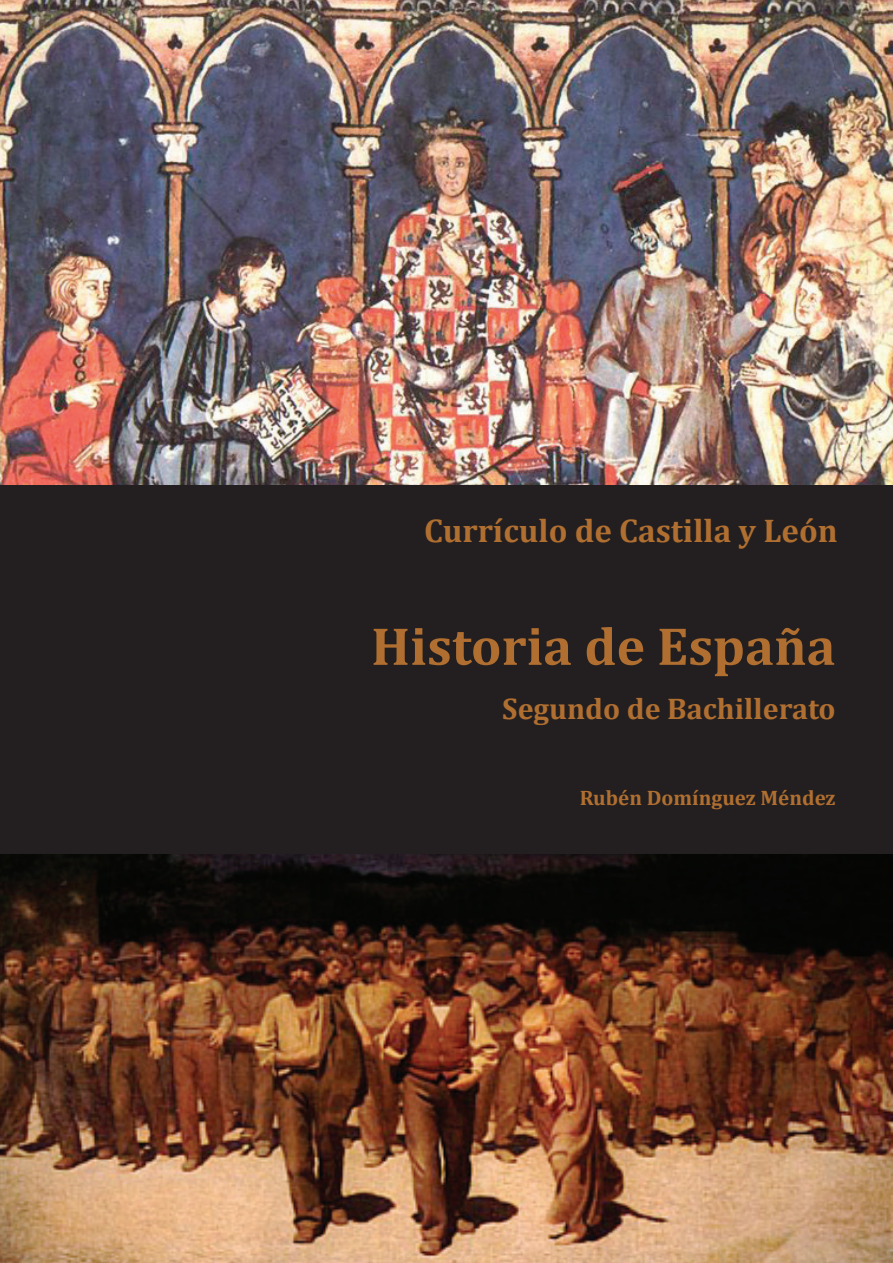
<style>
.page{position:relative;width:893px;height:1263px;background:#231f20}
.page>*{position:absolute;margin:0;border:0;box-sizing:border-box;transform-origin:0 0}
.t1{font:700 54px "Cambria";color:#b06f30}
.t2{font:700 33px "Cambria";color:#b06f30}
.t3{font:700 30px "Cambria";color:#b06f30}
.t4{font:700 21px "Cambria";color:#b06f30}
</style>
<div class="page">
<img style="left:0;top:0;width:893px;height:485px">
<img style="left:0;top:854px;width:893px;height:409px">
<p class="t2" style="left:424px;top:508px;width:415px">Currículo de Castilla y León</p>
<h1 class="t1" style="left:371px;top:608px;width:466px">Historia de España</h1>
<p class="t3" style="left:502px;top:687px;width:335px">Segundo de Bachillerato</p>
<p class="t4" style="left:580px;top:783px;width:257px">Rubén Domínguez Méndez</p>
</div>
